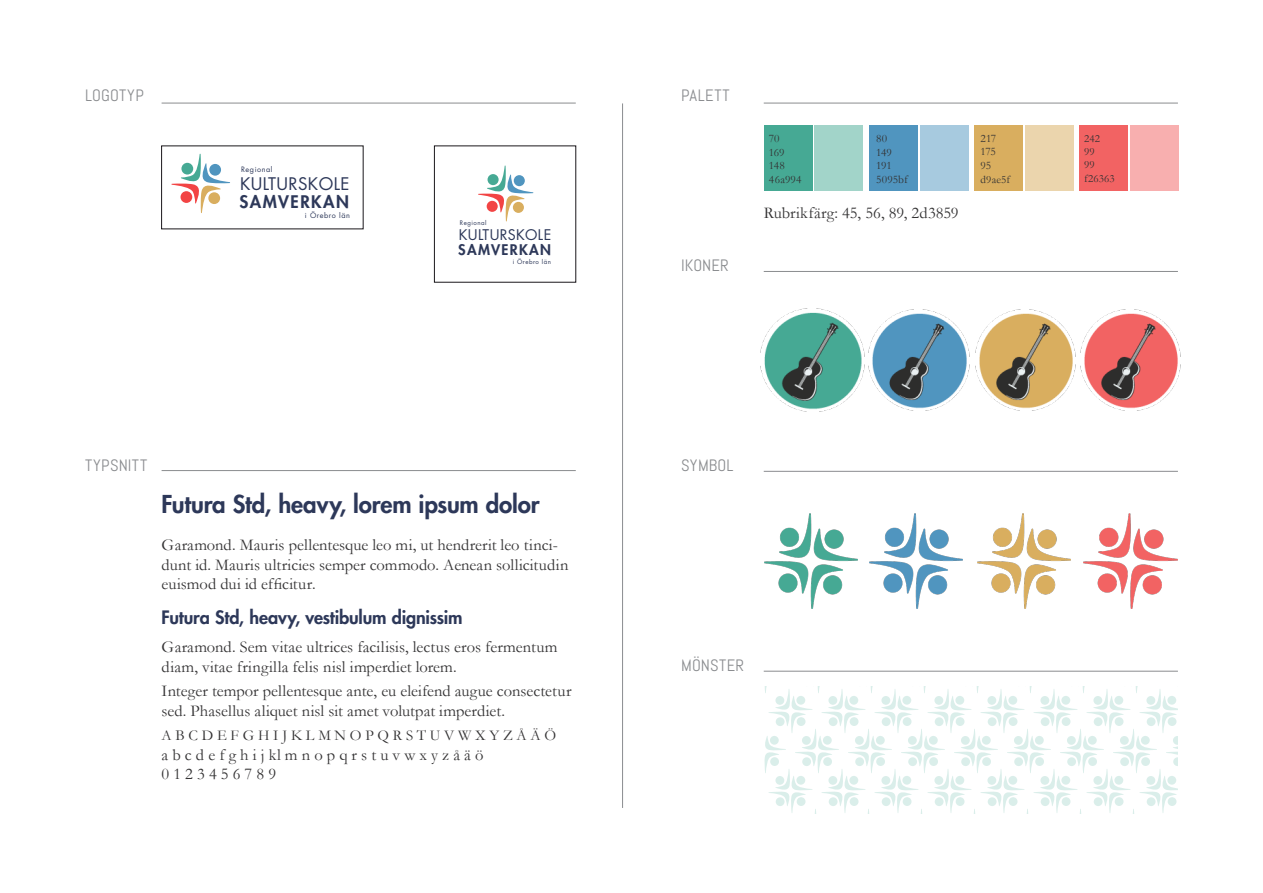
<style>
.page{position:relative;width:1263px;height:893px;background:#fff}
.page>*{position:absolute;margin:0;border:0;box-sizing:border-box;transform-origin:0 0}
.Rubrik{font:800 24px "Futura Std";letter-spacing:-.005em;color:#2d3859}
.Underrrubrik{font:800 18px "Futura Std";letter-spacing:-.01em;color:#2d3859}
.t1{font:16.95px/17.9px "Futura Std";letter-spacing:.025em;color:#2d3859}
.t2{font:16.5px/19.8px "Garamond";letter-spacing:.005em;color:#333233}
.t3{font:16.5px "Abel";letter-spacing:.02em;color:#8a8c8f}
.t4{font:15px "Garamond";color:#333233}
.t5{font:14.25px/15.1px "Futura Std";letter-spacing:.025em;color:#2d3859}
.Färgnummer{font:11.4px "Garamond";color:#333233}
.Färgnummer-2{font:11.1px "Garamond";letter-spacing:.02em;color:#333233}
.t6{font:7.2px "Futura Std";letter-spacing:.075em;color:#2d3859}
.t7{font:6.15px "Futura Std";letter-spacing:.075em;color:#2d3859}
.s1{font-weight:800}
</style>
<div class="page">
<hr style="left:622px;top:103px;width:1px;height:705px;background:#8a8c8f">
<hr style="left:162px;top:103px;width:414px;height:1px;background:#8a8c8f">
<hr style="left:162px;top:470px;width:414px;height:1px;background:#8a8c8f">
<hr style="left:764px;top:103px;width:414px;height:1px;background:#8a8c8f">
<hr style="left:764px;top:271px;width:414px;height:1px;background:#8a8c8f">
<hr style="left:764px;top:471px;width:414px;height:1px;background:#8a8c8f">
<hr style="left:764px;top:671px;width:414px;height:1px;background:#8a8c8f">
<div style="left:764px;top:126px;width:49px;height:65px;background:#46a994"></div>
<div style="left:814px;top:126px;width:49px;height:65px;background:#a2d4c9"></div>
<div style="left:869px;top:126px;width:49px;height:65px;background:#5095bf"></div>
<div style="left:920px;top:126px;width:49px;height:65px;background:#a7cadf"></div>
<div style="left:1079px;top:126px;width:49px;height:65px;background:#f26363"></div>
<div style="left:1130px;top:126px;width:49px;height:65px;background:#f8afaf"></div>
<div style="left:974px;top:126px;width:49px;height:65px;background:#d9ae5f"></div>
<div style="left:1025px;top:126px;width:48px;height:65px;background:#ebd5ad"></div>
<img style="left:760px;top:308px;width:104px;height:104px">
<img style="left:869px;top:513px;width:94px;height:95px">
<img style="left:764px;top:513px;width:94px;height:95px">
<img style="left:1083px;top:513px;width:94px;height:95px">
<img style="left:977px;top:513px;width:93px;height:95px">
<img style="left:869px;top:310px;width:100px;height:100px">
<img style="left:975px;top:310px;width:101px;height:100px">
<img style="left:1080px;top:310px;width:100px;height:100px">
<svg style="left:764px;top:686px;width:413px;height:128px"></svg>
<svg style="left:478px;top:166px;width:55px;height:55px"></svg>
<svg style="left:171px;top:154px;width:59px;height:59px"></svg>
<p class="t3" style="left:85px;top:85px;width:60px">LOGOTYP</p>
<p class="t6" style="left:241px;top:164px;width:33px">Regional</p>
<p class="t1" style="left:239px;top:175px;width:112px">KULTURSKOLE<br><span class="s1">SAMVERKAN</span></p>
<p class="t6" style="left:305px;top:210px;width:47px">i Örebro län</p>
<p class="t7" style="left:460px;top:219px;width:28px">Regional</p>
<p class="t5" style="left:458px;top:227px;width:94px">KULTURSKOLE<br><span class="s1">SAMVERKAN</span></p>
<p class="t7" style="left:513px;top:257px;width:40px">i Örebro län</p>
<p class="t3" style="left:85px;top:455px;width:64px">TYPSNITT</p>
<p class="Rubrik" style="left:162px;top:489px;width:379px">Futura Std, heavy, lorem ipsum dolor</p>
<p class="t2" style="left:162px;top:535px;width:408px">Garamond. Mauris pellentesque leo mi, ut hendrerit leo tinci&shy;dunt id. Mauris ultricies semper commodo. Aenean sollicitudin euismod dui id efficitur.</p>
<p class="Underrrubrik" style="left:162px;top:606px;width:303px">Futura Std, heavy, vestibulum dignissim</p>
<p class="t2" style="left:162px;top:637px;width:397px">Garamond. Sem vitae ultrices facilisis, lectus eros fermentum diam, vitae fringilla felis nisl imperdiet lorem.</p>
<p class="t2" style="left:162px;top:681px;width:411px">Integer tempor pellentesque ante, eu eleifend augue consectetur sed. Phasellus aliquet nisl sit amet volutpat imperdiet.</p>
<p class="t4" style="left:162px;top:726px;width:396px">A B C D E F G H I J K L M N O P Q R S T U V W X Y Z Å Ä Ö</p>
<p class="t2" style="left:162px;top:744px;width:323px">a b c d e f g h i j kl m n o p q r s t u v w x y z å ä ö<br>0 1 2 3 4 5 6 7 8 9</p>
<p class="t3" style="left:681px;top:85px;width:50px">PALETT</p>
<p class="t3" style="left:681px;top:255px;width:49px">IKONER</p>
<p class="Färgnummer" style="left:769px;top:131px;width:12px">70</p>
<p class="Färgnummer" style="left:769px;top:145px;width:17px">169</p>
<p class="Färgnummer" style="left:769px;top:159px;width:17px">148</p>
<p class="Färgnummer" style="left:769px;top:173px;width:34px">46a994</p>
<p class="Färgnummer" style="left:876px;top:131px;width:13px">80</p>
<p class="Färgnummer" style="left:876px;top:145px;width:17px">149</p>
<p class="Färgnummer" style="left:876px;top:159px;width:17px">191</p>
<p class="Färgnummer" style="left:876px;top:173px;width:33px">5095bf</p>
<p class="t2" style="left:764px;top:203px;width:196px">Rubrikfärg: 45, 56, 89, 2d3859</p>
<p class="Färgnummer" style="left:980px;top:131px;width:17px">217</p>
<p class="Färgnummer" style="left:980px;top:145px;width:17px">175</p>
<p class="Färgnummer" style="left:980px;top:159px;width:12px">95</p>
<p class="Färgnummer-2" style="left:980px;top:172px;width:31px">d9ae5f</p>
<p class="Färgnummer-2" style="left:1084px;top:131px;width:17px">242</p>
<p class="Färgnummer-2" style="left:1084px;top:145px;width:12px">99</p>
<p class="Färgnummer-2" style="left:1084px;top:158px;width:12px">99</p>
<p class="Färgnummer-2" style="left:1084px;top:171px;width:32px">f26363</p>
<p class="t3" style="left:681px;top:455px;width:54px">SYMBOL</p>
<p class="t3" style="left:681px;top:655px;width:64px">MÖNSTER</p>
</div>
